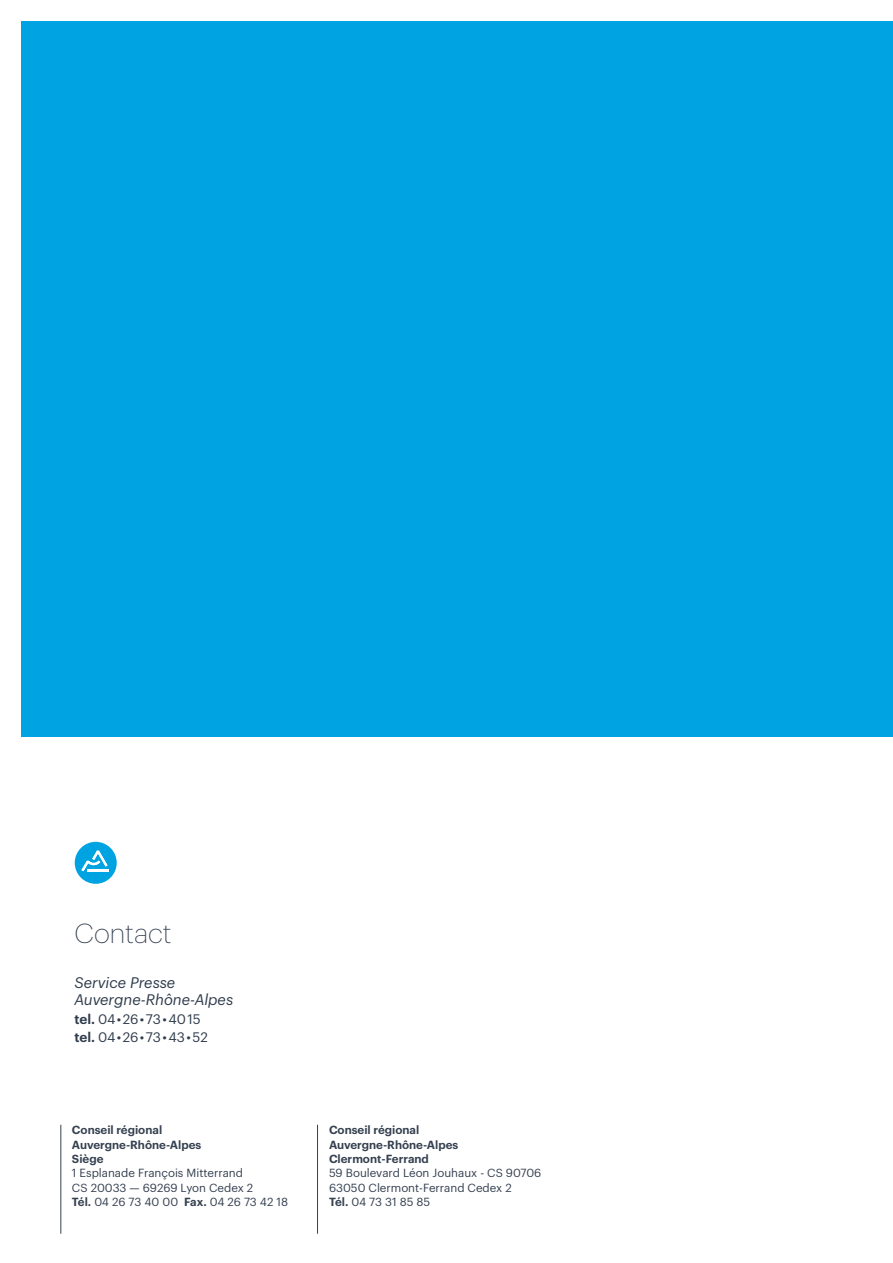
<style>
.page{position:relative;width:893px;height:1263px;background:#fff}
.page>*{position:absolute;margin:0;border:0;box-sizing:border-box;transform-origin:0 0}
.t1{font:200 27px "Graphik";color:#2f3c4c}
.t2{font:italic 15px/16.5px "Graphik";color:#2f3c4c}
.t3{font:13.5px/18px "Graphik";letter-spacing:-.01em;color:#2f3c4c}
.t4{font:11.55px/14.4px "Graphik";color:#354050}
.t5{font:600 11.55px/14.4px "Graphik";color:#354050}
.s1{font-weight:600}
</style>
<div class="page">
<hr style="left:317px;top:1125px;width:1px;height:109px;background:#354050">
<hr style="left:61px;top:1125px;width:1px;height:109px;background:#354050">
<svg style="left:75px;top:842px;width:42px;height:42px"></svg>
<hr style="left:88px;top:869px;width:21px;height:2px;background:#fff">
<div style="left:21px;top:21px;width:872px;height:716px;background:#00a3e1"></div>
<h1 class="t1" style="left:74px;top:914px;width:99px">Contact</h1>
<p class="t2" style="left:74px;top:973px;width:160px">Service Presse<br>Auvergne-Rhône-Alpes</p>
<p class="t3" style="left:74px;top:1009px;width:135px"><span class="s1">tel.</span> 04 • 26 • 73 • 40 15 <span class="s1">tel.</span> 04 • 26 • 73 • 43 • 52</p>
<p class="t5" style="left:72px;top:1122px;width:131px">Conseil régional<br>Auvergne-Rhône-Alpes<br>Siège</p>
<p class="t4" style="left:72px;top:1165px;width:218px">1 Esplanade François Mitterrand<br>CS 20033 — 69269 Lyon Cedex 2<br><span class="s1">Tél.</span> 04 26 73 40 00 <span class="s1">Fax.</span> 04 26 73 42 18</p>
<p class="t5" style="left:329px;top:1122px;width:131px">Conseil régional<br>Auvergne-Rhône-Alpes<br>Clermont-Ferrand</p>
<p class="t4" style="left:329px;top:1165px;width:214px">59 Boulevard Léon Jouhaux - CS 90706<br>63050 Clermont-Ferrand Cedex 2<br><span class="s1">Tél.</span> 04 73 31 85 85</p>
</div>
